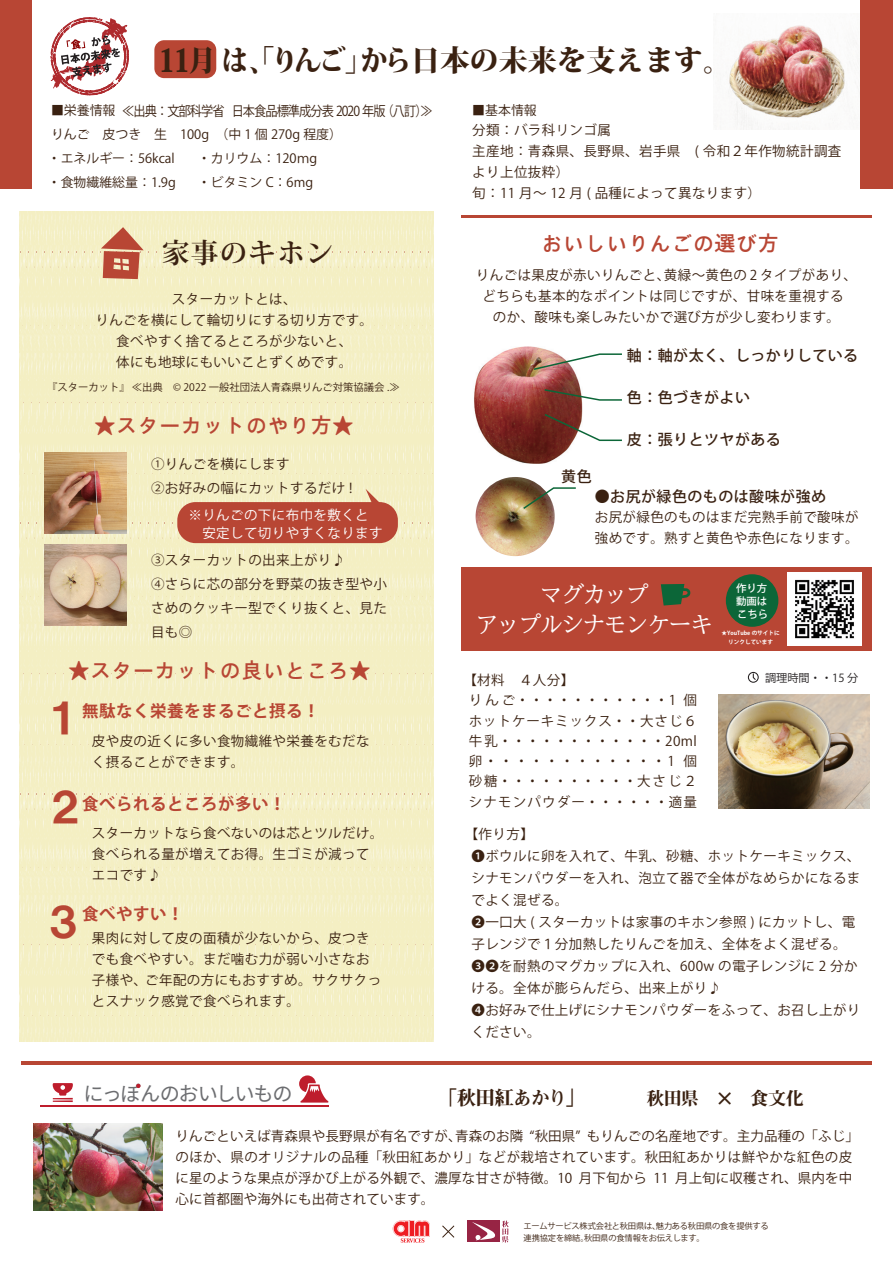
<style>
.page{position:relative;width:893px;height:1263px;background:#fff}
.page>*{position:absolute;margin:0;border:0;box-sizing:border-box;transform-origin:0 0}
.t1{font:40.8px/88.7px "HG Soei Kakugothic UB";color:#b84634}
.t2{font:800 29.25px "Koz Min Pro";color:#3a2111;scale:.94 1}
.t3{font:700 27.45px "Koz Min Pro";letter-spacing:.05em;color:#3a2111}
.t4{font:22.65px/29.4px "BIZ UD Mincho Medium";letter-spacing:-.05em;color:#fff;text-align:center}
.t5{font:21px "EPSON FUTO KAKUGO";letter-spacing:.03em;color:#b84634}
.t6{font:20.25px "Noto Sans Mono CJ Kjp";letter-spacing:-.065em;color:#6c6d70}
.t7{font:19.5px "Midashi Min Pro MA31";letter-spacing:-.06em;color:#3a2111}
.t8{font:18px "Midashi Min Pro MA31";letter-spacing:-.03em;color:#3a2111}
.t9{font:700 16.5px "Koz Go Pr 6 N";letter-spacing:.03em;color:#b84634}
.t10{font:500 15px "Koz Go Pr 6 N";letter-spacing:.03em;color:#3a2111}
.t11{font:13.65px "Koz Go Pr 6 N";letter-spacing:-.075em;color:#3a2111;scale:.89 1}
.t12{font:13.5px/21px "Koz Go Pr 6 N";letter-spacing:.03em;color:#3a2111}
.t13{font:13.5px/21px "Koz Go Pr 6 N";letter-spacing:.01em;color:#3a2111}
.t14{font:13.5px/20.2px "Koz Go Pr 6 N";letter-spacing:.065em;color:#3a2111}
.t15{font:13.5px/18px "Koz Go Pr 6 N";letter-spacing:.03em;color:#fff}
.t16{font:12.9px/24px "Koz Go Pr 6 N";color:#3a2111}
.t17{font:11.25px "Koz Go Pr 6 N";color:#231f20}
.t18{font:10.35px "Koz Go Pr 6 N";color:#3a2111}
.t19{font:500 10.35px/13px "Koz Go Pr 6 N";color:#fff;text-align:justify}
.t20{font:8.25px/12px "Koz Go Pr 6 N";letter-spacing:-.025em;color:#3a2111}
.t21{font:700 5.55px/8.2px "Koz Go Pr 6 N";color:#fff;text-align:center}
.s1{font-size:32.1px}
</style>
<div class="page">
<svg style="left:19px;top:211px;width:415px;height:830px;background:#f4efc5"></svg>
<img style="left:728px;top:25px;width:130px;height:105px">
<img style="left:474px;top:346px;width:109px;height:117px">
<div style="left:461px;top:567px;width:410px;height:84px;background:#b84634"></div>
<hr style="left:461px;top:215px;width:410px;height:2px;background:#b84634">
<div style="left:154px;top:40px;width:62px;height:38px;background:#b84634;border-radius:10px"></div>
<div style="left:860px;top:0;width:33px;height:189px;background:#b84634"></div>
<div style="left:0;top:0;width:32px;height:189px;background:#b84634"></div>
<hr style="left:21px;top:1061px;width:850px;height:3px;background:#b84634">
<hr style="left:40px;top:1106px;width:289px;height:1px;background:#be1d2c">
<hr style="left:53px;top:1100px;width:20px;height:2px;background:#be1d2c">
<svg style="left:53px;top:1083px;width:20px;height:16px"></svg>
<svg style="left:136px;top:1084px;width:4px;height:4px"></svg>
<svg style="left:299px;top:1075px;width:29px;height:27px"></svg>
<div style="left:726px;top:574px;width:52px;height:53px;background:#0c6638;border-radius:50%"></div>
<img style="left:787px;top:572px;width:74px;height:74px">
<img style="left:34px;top:1124px;width:129px;height:86px">
<svg style="left:661px;top:584px;width:30px;height:21px"></svg>
<img style="left:476px;top:477px;width:79px;height:79px;border-radius:40px">
<div style="left:177px;top:502px;width:221px;height:41px;background:#b84634;border-radius:18px"></div>
<svg style="left:51px;top:17px;width:78px;height:78px"></svg>
<svg style="left:101px;top:227px;width:43px;height:52px;background:#d08b70"></svg>
<svg style="left:748px;top:672px;width:11px;height:11px"></svg>
<img style="left:718px;top:695px;width:152px;height:114px">
<img style="left:45px;top:452px;width:81px;height:82px">
<img style="left:45px;top:544px;width:81px;height:82px">
<svg style="left:532px;top:353px;width:90px;height:18px"></svg>
<svg style="left:543px;top:388px;width:79px;height:13px"></svg>
<svg style="left:543px;top:413px;width:79px;height:29px"></svg>
<svg style="left:522px;top:487px;width:54px;height:23px"></svg>
<svg style="left:366px;top:489px;width:17px;height:14px"></svg>
<svg style="left:393px;top:1220px;width:37px;height:23px"></svg>
<svg style="left:442px;top:1225px;width:13px;height:13px"></svg>
<div style="left:467px;top:1220px;width:33px;height:22px;background:#972444"></div>
<svg style="left:472px;top:1222px;width:23px;height:18px"></svg>
<svg style="left:502px;top:1220px;width:7px;height:23px"></svg>
<h2 class="t2" style="left:157px;top:38px;width:613px"><span class="s1">11</span>月は「、りんご」から日本の未来を支えます。</h2>
<p class="t11" style="left:122px;top:103px;width:350px">≪出典：文部科学省日本食品標準成分表 2020 年版（八訂）≫</p>
<p class="t16" style="left:48px;top:99px;width:296px">■栄養情報　<br>りんご　皮つき　生　100g　（中 1 個 270g 程度）・エネルギー：56kcal<br>・食物繊維総量：1.9g</p>
<p class="t16" style="left:198px;top:147px;width:121px">・カリウム：120ｍg・ビタミン C：6mg</p>
<h3 class="t3" style="left:162px;top:233px;width:173px">家事のキホン</h3>
<p class="t12" style="left:95px;top:289px;width:279px;text-align:center">スターカットとは、<br>りんごを横にして輪切りにする切り方です。食べやすく捨てるところが少ないと、<br>体にも地球にもいいことずくめです。</p>
<p class="t18" style="left:47px;top:382px;width:354px">『スターカット』 ≪出典　© 2022 一般社団法人青森県りんご対策協議会 .≫</p>
<h3 class="t5" style="left:95px;top:415px;width:260px">★スターカットのやり方★</h3>
<p class="t12" style="left:151px;top:452px;width:203px;line-height:24px">①りんごを横にします<br>②お好みの幅にカットするだけ !</p>
<p class="t15" style="left:188px;top:506px;width:196px">※りんごの下に布巾を敷くと　安定して切りやすくなります</p>
<p class="t12" style="left:151px;top:548px;width:237px;line-height:24px">③スターカットの出来上がり♪<br>④さらに芯の部分を野菜の抜き型や小さめのクッキー型でくり抜くと、見た目も◎</p>
<h3 class="t5" style="left:68px;top:660px;width:304px">★スターカットの良いところ★</h3>
<h1 class="t1" style="left:43px;top:674px;width:44px">１<br>２</h1>
<p class="t9" style="left:82px;top:702px;width:239px">無駄なく栄養をまるごと摂る！</p>
<p class="t12" style="left:92px;top:730px;width:279px">皮や皮の近くに多い食物繊維や栄養をむだなく摂ることができます。</p>
<p class="t9" style="left:82px;top:794px;width:205px">食べられるところが多い！</p>
<p class="t12" style="left:92px;top:823px;width:293px">スターカットなら食べないのは芯とツルだけ。食べられる量が増えてお得。生ゴミが減ってエコです♪</p>
<h1 class="t1" style="left:43px;top:878px;width:42px">３</h1>
<p class="t9" style="left:82px;top:905px;width:103px">食べやすい！</p>
<p class="t12" style="left:92px;top:928px;width:291px">果肉に対して皮の面積が少ないから、皮つきでも食べやすい。まだ噛む力が弱い小さなお子様や、ご年配の方にもおすすめ。サクサクっとスナック感覚で食べられます。</p>
<p class="t16" style="left:472px;top:99px;width:66px">■基本情報</p>
<p class="t12" style="left:472px;top:120px;width:371px">分類：バラ科リンゴ属<br>主産地：青森県、長野県、岩手県　( 令和２年作物統計調査より上位抜粋）<br>旬：11 月～ 12 月 ( 品種によって異なります）</p>
<h3 class="t5" style="left:542px;top:233px;width:239px">おいしいりんごの選び方</h3>
<p class="t12" style="left:476px;top:265px;width:383px;text-align:center">りんごは果皮が赤いりんごと、黄緑～黄色の 2 タイプがあり、どちらも基本的なポイントは同じですが、甘味を重視する<br>のか、酸味も楽しみたいかで選び方が少し変わります。</p>
<p class="t10" style="left:627px;top:347px;width:233px">軸：軸が太く、しっかりしている</p>
<p class="t10" style="left:627px;top:389px;width:125px">色：色づきがよい</p>
<p class="t10" style="left:627px;top:431px;width:156px">皮：張りとツヤがある</p>
<p class="t10" style="left:561px;top:468px;width:32px">黄色</p>
<p class="t10" style="left:595px;top:488px;width:233px">●お尻が緑色のものは酸味が強め</p>
<p class="t12" style="left:595px;top:507px;width:265px">お尻が緑色のものはまだ完熟手前で酸味が強めです。熟すと黄色や赤色になります。</p>
<h3 class="t4" style="left:475px;top:580px;width:239px">マグカップ<br>アップルシナモンケーキ</h3>
<p class="t19" style="left:736px;top:581px;width:34px">作り方動画はこちら</p>
<p class="t21" style="left:722px;top:629px;width:60px">★YouTube のサイトにリンクしています</p>
<p class="t14" style="left:469px;top:670px;width:230px;text-indent:-6px">【材料　４人分】<br>りんご・・・・・・・・・・・1 個ホットケーキミックス・・大さじ６牛乳・・・・・・・・・・・・20ml卵・・・・・・・・・・・・1 個砂糖・・・・・・・・・・大さじ２シナモンパウダー・・・・・・適量</p>
<p class="t17" style="left:765px;top:672px;width:95px">調理時間・・15 分</p>
<p class="t12" style="left:471px;top:823px;width:390px;line-height:22px;text-indent:-7px">【作り方】<br>❶ボウルに卵を入れて、牛乳、砂糖、ホットケーキミックス、シナモンパウダーを入れ、泡立て器で全体がなめらかになるまでよく混ぜる。<br>❷一口大 ( スターカットは家事のキホン参照 ) にカットし、電子レンジで１分加熱したりんごを加え、全体をよく混ぜる。<br>❸❷を耐熱のマグカップに入れ、600w の電子レンジに 2 分かける。全体が膨らんだら、出来上がり♪<br>❹お好みで仕上げにシナモンパウダーをふって、お召し上がりください。</p>
<h3 class="t6" style="left:83px;top:1082px;width:211px">にっぽんのおいしいもの</h3>
<h3 class="t7" style="left:429px;top:1082px;width:157px">　「秋田紅あかり」</h3>
<h3 class="t8" style="left:647px;top:1084px;width:159px">秋田県　×　食文化</h3>
<p class="t13" style="left:176px;top:1126px;width:685px">りんごといえば青森県や長野県が有名ですが、青森のお隣 “秋田県” もりんごの名産地です。主力品種の「ふじ」のほか、県のオリジナルの品種「秋田紅あかり」などが栽培されています。秋田紅あかりは鮮やかな紅色の皮に星のような果点が浮かび上がる外観で、濃厚な甘さが特徴。10 月下旬から 11 月上旬に収穫され、県内を中心に首都圏や海外にも出荷されています。</p>
<p class="t20" style="left:523px;top:1220px;width:247px">エームサービス株式会社と秋田県は、魅力ある秋田県の食を提供する連携協定を締結。秋田県の食情報をお伝えします。</p>
</div>
